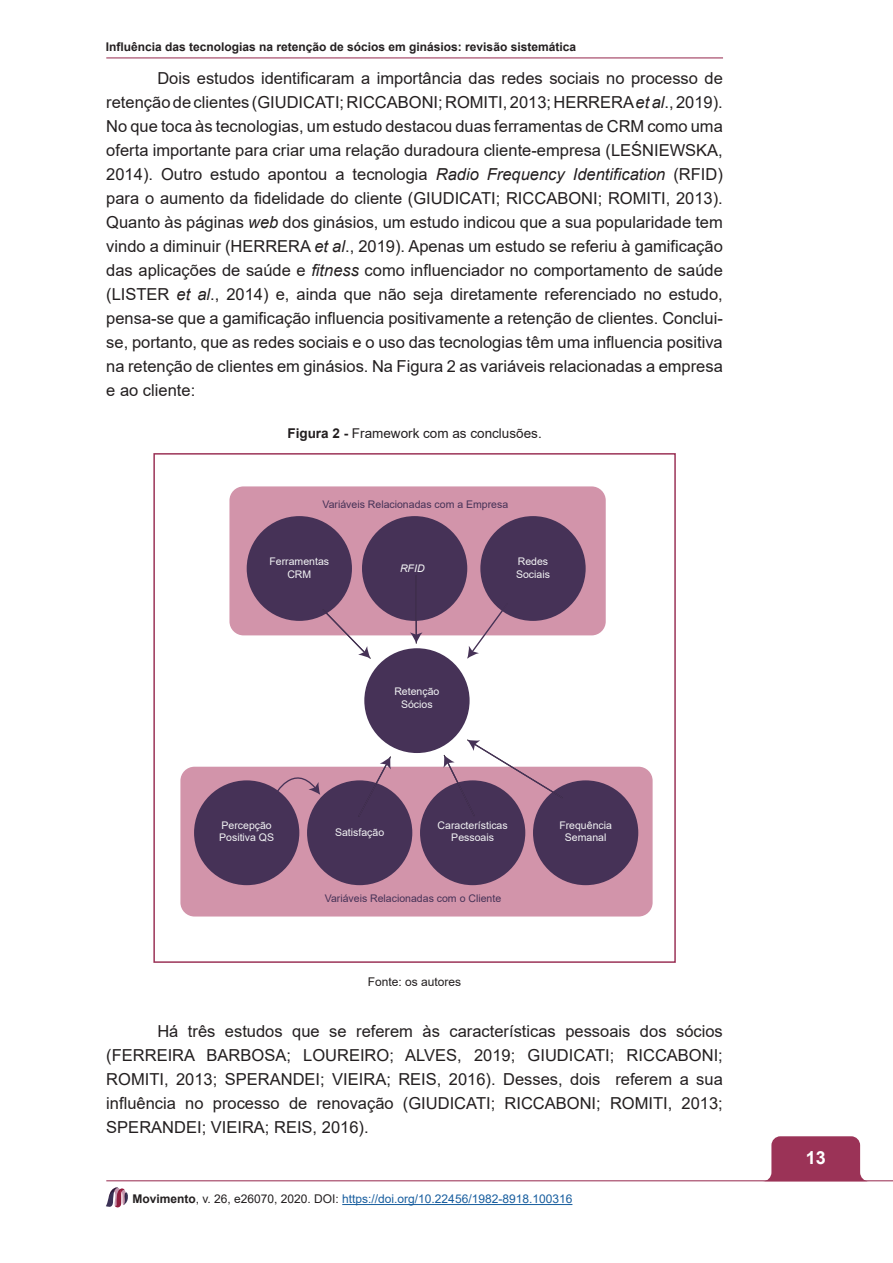
<style>
.page{position:relative;width:893px;height:1263px;background:#fff}
.page>*{position:absolute;margin:0;border:0;box-sizing:border-box;transform-origin:0 0}
.t1{font:700 18px "Arial";color:#fff}
.t2{font:16.5px/24px "Arial";color:#231f20;text-align:justify}
.t3{font:13.5px "Arial";color:#231f20}
.t4{font:12px "Arial";color:#175d9e}
.t5{font:700 12px "Arial";color:#231f20}
.t6{font:12px "Arial";color:#231f20}
.t7{font:10.5px/12.6px "Arial";color:#f2f3f4;text-align:center}
.t8{font:10.5px "Arial";color:#463257}
.t9{font:italic 10.5px "Arial";color:#f2f3f4}
.s1{font-style:italic}
.s2{font-weight:700}
.s3{font-weight:700;color:#231f20}
.s4{color:#231f20}
</style>
<div class="page">
<svg style="left:767px;top:1136px;width:97px;height:44px;background:#a44667"></svg>
<hr style="left:342px;top:1204px;width:230px;height:1px;background:#175d9e">
<svg style="left:106px;top:1187px;width:22px;height:20px"></svg>
<hr style="left:106px;top:1180px;width:787px;height:1px;background:#9b3357">
<hr style="left:106px;top:57px;width:617px;height:1px;background:#9b3357">
<svg style="left:181px;top:625px;width:471px;height:292px"></svg>
<div style="left:229px;top:486px;width:377px;height:149px;background:#d294aa;border-radius:14px"></div>
<div style="left:180px;top:767px;width:473px;height:149px;background:#d294aa;border-radius:14px"></div>
<div style="left:364px;top:648px;width:106px;height:105px;background:#463257;border-radius:50%"></div>
<div style="left:247px;top:516px;width:105px;height:105px;background:#463257;border-radius:50%"></div>
<div style="left:362px;top:516px;width:105px;height:105px;background:#463257;border-radius:50%"></div>
<div style="left:480px;top:516px;width:106px;height:105px;background:#463257;border-radius:50%"></div>
<div style="left:194px;top:780px;width:105px;height:105px;background:#463257;border-radius:50%"></div>
<div style="left:307px;top:780px;width:105px;height:105px;background:#463257;border-radius:50%"></div>
<div style="left:420px;top:780px;width:105px;height:105px;background:#463257;border-radius:50%"></div>
<div style="left:533px;top:780px;width:105px;height:105px;background:#463257;border-radius:50%"></div>
<svg style="left:467px;top:602px;width:42px;height:56px"></svg>
<svg style="left:321px;top:608px;width:49px;height:50px"></svg>
<hr style="left:415px;top:575px;width:2px;height:61px;background:#463257">
<svg style="left:410px;top:632px;width:12px;height:12px"></svg>
<svg style="left:357px;top:756px;width:34px;height:61px"></svg>
<svg style="left:443px;top:740px;width:121px;height:78px"></svg>
<svg style="left:274px;top:762px;width:46px;height:34px"></svg>
<div style="left:153px;top:453px;width:523px;height:510px;border:2px solid #9b3357"></div>
<p class="t5" style="left:106px;top:38px;width:472px">Influência das tecnologias na retenção de sócios em ginásios: revisão sistemática</p>
<p class="t2" style="left:106px;top:66px;width:618px;text-indent:51px">Dois estudos identificaram a importância das redes sociais no processo de retenção de clientes (GIUDICATI; RICCABONI; ROMITI, 2013; HERRERA <span class="s1">et al</span>., 2019).<br>No que toca às tecnologias, um estudo destacou duas ferramentas de CRM como uma oferta importante para criar uma relação duradoura cliente-empresa (LEŚNIEWSKA, 2014). Outro estudo apontou a tecnologia <span class="s1">Radio Frequency Identification</span> (RFID) para o aumento da fidelidade do cliente (GIUDICATI; RICCABONI; ROMITI, 2013).<br>Quanto às páginas <span class="s1">web</span> dos ginásios, um estudo indicou que a sua popularidade tem vindo a diminuir (HERRERA <span class="s1">et al</span>., 2019). Apenas um estudo se referiu à gamificação das aplicações de saúde e <span class="s1">fitness</span> como influenciador no comportamento de saúde (LISTER <span class="s1">et al</span>., 2014) e, ainda que não seja diretamente referenciado no estudo, pensa-se que a gamificação influencia positivamente a retenção de clientes. Conclui&shy;se, portanto, que as redes sociais e o uso das tecnologias têm uma influencia positiva na retenção de clientes em ginásios. Na Figura 2 as variáveis relacionadas a empresa e ao cliente:</p>
<p class="t3" style="left:287px;top:424px;width:256px"><span class="s2">Figura 2 -</span> Framework com as conclusões.</p>
<p class="t8" style="left:322px;top:497px;width:187px">Variáveis Relacionadas com a Empresa</p>
<p class="t7" style="left:269px;top:555px;width:61px">Ferramentas<br>CRM</p>
<p class="t9" style="left:400px;top:561px;width:26px">RFID</p>
<p class="t7" style="left:516px;top:555px;width:35px;text-align:left">Redes<br>Sociais</p>
<p class="t7" style="left:219px;top:819px;width:56px;text-align:left">Percepção<br>Positiva QS</p>
<p class="t7" style="left:394px;top:685px;width:47px">Retenção<br>Sócios</p>
<p class="t7" style="left:335px;top:826px;width:51px">Satisfação</p>
<p class="t7" style="left:438px;top:819px;width:72px">Características<br>Pessoais</p>
<p class="t8" style="left:325px;top:891px;width:178px">Variáveis Relacionadas com o Cliente</p>
<p class="t7" style="left:559px;top:819px;width:54px">Frequência<br>Semanal</p>
<p class="t6" style="left:368px;top:974px;width:95px">Fonte: os autores</p>
<p class="t2" style="left:106px;top:1019px;width:618px;text-indent:51px">Há três estudos que se referem às características pessoais dos sócios (FERREIRA BARBOSA; LOUREIRO; ALVES, 2019; GIUDICATI; RICCABONI; ROMITI, 2013; SPERANDEI; VIEIRA; REIS, 2016). Desses, dois referem a sua influência no processo de renovação (GIUDICATI; RICCABONI; ROMITI, 2013; SPERANDEI; VIEIRA; REIS, 2016).</p>
<p class="t4" style="left:132px;top:1191px;width:442px"><span class="s3">Movimento</span><span class="s4">, v. 26, e26070, 2020. DOI:</span> https://doi.org/10.22456/1982-8918.100316</p>
<p class="t1" style="left:806px;top:1145px;width:22px">13</p>
</div>
